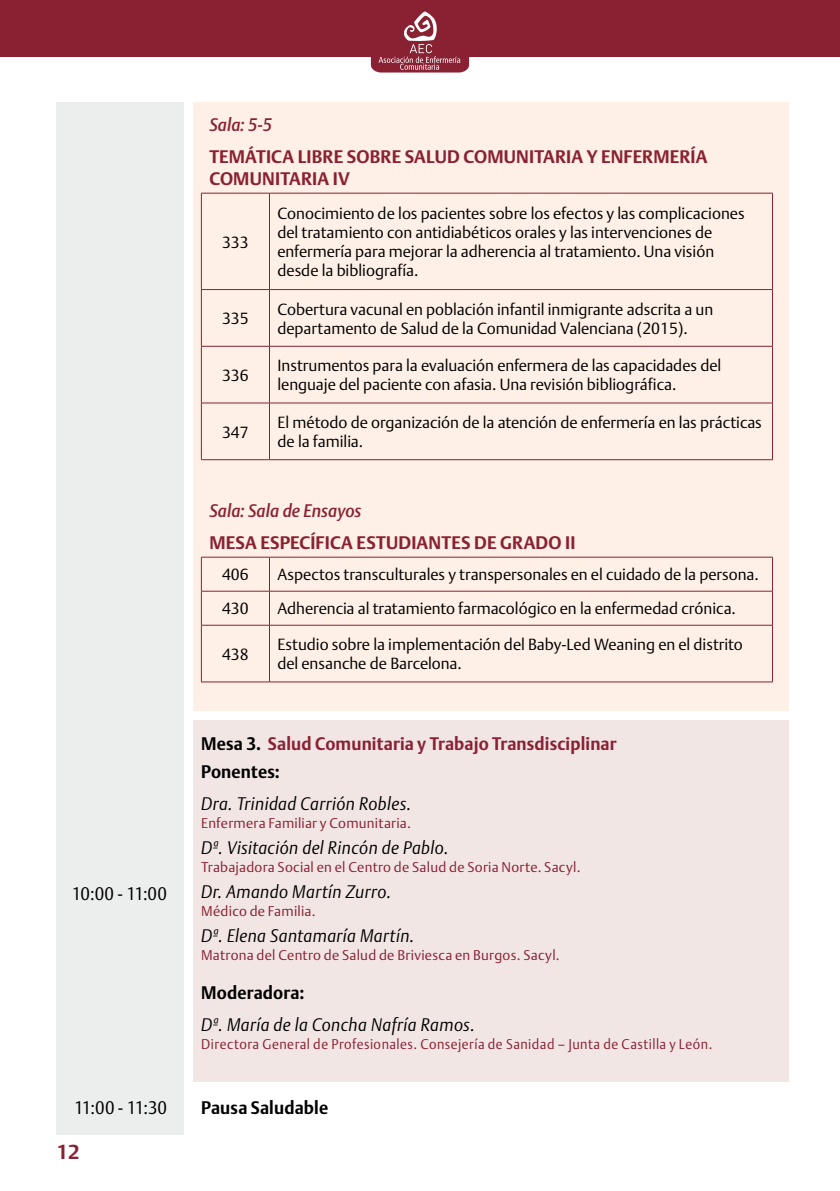
<style>
.page{position:relative;width:840px;height:1191px;background:#fff}
.page>*{position:absolute;margin:0;border:0;box-sizing:border-box;transform-origin:0 0}
.t1{font:700 20px "DTL Argo T";color:#892133}
.t2{font:italic 300 18px "DTL Argo T";letter-spacing:.025em;color:#000;scale:.95 1}
.t3{font:700 18px/22px "DTL Argo T";letter-spacing:.01em;color:#892133}
.t4{font:700 18px/27.6px "DTL Argo T";letter-spacing:.01em;color:#892133;scale:.95 1}
.t5{font:italic 500 18px "DTL Argo T";letter-spacing:.005em;color:#892133;scale:.95 1}
.t6{font:700 18px "DTL Argo T";letter-spacing:.01em;color:#000;scale:.95 1}
.t7{font:300 18px "DTL Argo T";letter-spacing:-.02em;color:#000;scale:.95 1}
.t8{font:300 16px/19.2px "DTL Argo T";color:#000}
.t9{font:300 14px "DTL Argo T";letter-spacing:.02em;color:#892133}
.t10{font:300 14px "DTL Argo T";letter-spacing:.04em;color:#892133;scale:.95 1}
.s1{color:#000}
</style>
<div class="page">
<div style="left:0;top:0;width:839px;height:57px;background:#892133"></div>
<svg style="left:370px;top:11px;width:99px;height:62px"></svg>
<div style="left:193px;top:720px;width:595px;height:361px;background:#f1e6e4"></div>
<div style="left:57px;top:102px;width:127px;height:1032px;background:#eceded"></div>
<div style="left:193px;top:102px;width:595px;height:608px;background:#fef0e6"></div>
<hr style="left:201px;top:193px;width:68px;height:1px;background:#892133">
<hr style="left:201px;top:193px;width:1px;height:96px;background:#892133">
<hr style="left:269px;top:193px;width:503px;height:1px;background:#892133">
<hr style="left:269px;top:193px;width:1px;height:96px;background:#892133">
<hr style="left:771px;top:193px;width:1px;height:96px;background:#892133">
<hr style="left:201px;top:289px;width:68px;height:1px;background:#892133">
<hr style="left:201px;top:290px;width:1px;height:56px;background:#892133">
<hr style="left:269px;top:289px;width:503px;height:1px;background:#892133">
<hr style="left:269px;top:290px;width:1px;height:56px;background:#892133">
<hr style="left:771px;top:290px;width:1px;height:56px;background:#892133">
<hr style="left:201px;top:346px;width:68px;height:1px;background:#892133">
<hr style="left:201px;top:346px;width:1px;height:57px;background:#892133">
<hr style="left:269px;top:346px;width:503px;height:1px;background:#892133">
<hr style="left:269px;top:346px;width:1px;height:57px;background:#892133">
<hr style="left:771px;top:346px;width:1px;height:57px;background:#892133">
<hr style="left:201px;top:403px;width:68px;height:1px;background:#892133">
<hr style="left:201px;top:403px;width:1px;height:56px;background:#892133">
<hr style="left:269px;top:403px;width:503px;height:1px;background:#892133">
<hr style="left:269px;top:403px;width:1px;height:56px;background:#892133">
<hr style="left:771px;top:403px;width:1px;height:56px;background:#892133">
<hr style="left:201px;top:459px;width:68px;height:1px;background:#892133">
<hr style="left:269px;top:459px;width:503px;height:1px;background:#892133">
<hr style="left:201px;top:557px;width:68px;height:1px;background:#892133">
<hr style="left:201px;top:557px;width:1px;height:34px;background:#892133">
<hr style="left:269px;top:557px;width:503px;height:1px;background:#892133">
<hr style="left:771px;top:557px;width:1px;height:34px;background:#892133">
<hr style="left:201px;top:591px;width:68px;height:1px;background:#892133">
<hr style="left:201px;top:591px;width:1px;height:34px;background:#892133">
<hr style="left:269px;top:591px;width:503px;height:1px;background:#892133">
<hr style="left:771px;top:591px;width:1px;height:34px;background:#892133">
<hr style="left:201px;top:625px;width:68px;height:1px;background:#892133">
<hr style="left:201px;top:625px;width:1px;height:56px;background:#892133">
<hr style="left:269px;top:625px;width:503px;height:1px;background:#892133">
<hr style="left:771px;top:625px;width:1px;height:56px;background:#892133">
<hr style="left:201px;top:681px;width:68px;height:1px;background:#892133">
<hr style="left:269px;top:681px;width:503px;height:1px;background:#892133">
<hr style="left:269px;top:557px;width:1px;height:34px;background:#892133">
<hr style="left:269px;top:591px;width:1px;height:34px;background:#892133">
<hr style="left:269px;top:625px;width:1px;height:56px;background:#892133">
<p class="t5" style="left:209px;top:114px;width:67px">Sala: 5-5</p>
<p class="t3" style="left:209px;top:146px;width:499px">TEMÁTICA LIBRE SOBRE SALUD COMUNITARIA Y ENFERMERÍA<br>COMUNITARIA IV</p>
<p class="t8" style="left:222px;top:232px;width:28px">333</p>
<p class="t8" style="left:277px;top:203px;width:468px">Conocimiento de los pacientes sobre los efectos y las complicaciones del tratamiento con antidiabéticos orales y las intervenciones de enfermería para mejorar la adherencia al tratamiento. Una visión desde la bibliografía.</p>
<p class="t8" style="left:222px;top:309px;width:28px">335</p>
<p class="t8" style="left:277px;top:299px;width:437px">Cobertura vacunal en población infantil inmigrante adscrita a un departamento de Salud de la Comunidad Valenciana (2015).</p>
<p class="t8" style="left:222px;top:365px;width:28px">336</p>
<p class="t8" style="left:277px;top:356px;width:445px">Instrumentos para la evaluación enfermera de las capacidades del lenguaje del paciente con afasia. Una revisión bibliográfica.</p>
<p class="t8" style="left:222px;top:422px;width:28px">347</p>
<p class="t8" style="left:277px;top:412px;width:485px">El método de organización de la atención de enfermería en las prácticas de la familia.</p>
<p class="t7" style="left:72px;top:882px;width:102px">10:00 - 11:00</p>
<p class="t5" style="left:209px;top:500px;width:161px">Sala: Sala de Ensayos</p>
<p class="t3" style="left:209px;top:531px;width:367px">MESA ESPECÍFICA ESTUDIANTES DE GRADO II</p>
<p class="t8" style="left:222px;top:565px;width:28px">406</p>
<p class="t8" style="left:277px;top:565px;width:482px">Aspectos transculturales y transpersonales en el cuidado de la persona.</p>
<p class="t8" style="left:222px;top:599px;width:28px">430</p>
<p class="t8" style="left:277px;top:599px;width:460px">Adherencia al tratamiento farmacológico en la enfermedad crónica.</p>
<p class="t8" style="left:222px;top:644px;width:28px">438</p>
<p class="t8" style="left:277px;top:635px;width:466px">Estudio sobre la implementación del Baby-Led Weaning en el distrito del ensanche de Barcelona.</p>
<p class="t4" style="left:201px;top:730px;width:438px"><span class="s1">Mesa 3.</span> Salud Comunitaria y Trabajo Transdisciplinar<br><span class="s1">Ponentes:</span></p>
<p class="t2" style="left:201px;top:792px;width:223px">Dra. Trinidad Carrión Robles.</p>
<p class="t9" style="left:201px;top:814px;width:211px">Enfermera Familiar y Comunitaria.</p>
<p class="t2" style="left:201px;top:836px;width:262px">Dª. Visitación del Rincón de Pablo.</p>
<p class="t9" style="left:201px;top:858px;width:381px">Trabajadora Social en el Centro de Salud de Soria Norte. Sacyl.</p>
<p class="t2" style="left:201px;top:880px;width:201px">Dr. Amando Martín Zurro.</p>
<p class="t9" style="left:201px;top:902px;width:116px">Médico de Familia.</p>
<p class="t2" style="left:201px;top:924px;width:226px">Dª. Elena Santamaría Martín.</p>
<p class="t9" style="left:201px;top:946px;width:360px">Matrona del Centro de Salud de Briviesca en Burgos. Sacyl.</p>
<p class="t6" style="left:201px;top:981px;width:110px">Moderadora:</p>
<p class="t2" style="left:201px;top:1013px;width:289px">Dª. María de la Concha Nafría Ramos.</p>
<p class="t10" style="left:201px;top:1035px;width:539px">Directora General de Profesionales. Consejería de Sanidad – Junta de Castilla y León.</p>
<p class="t7" style="left:74px;top:1097px;width:99px">11:00 - 11:30</p>
<p class="t6" style="left:201px;top:1097px;width:135px">Pausa Saludable</p>
<p class="t1" style="left:57px;top:1140px;width:24px">12</p>
</div>
